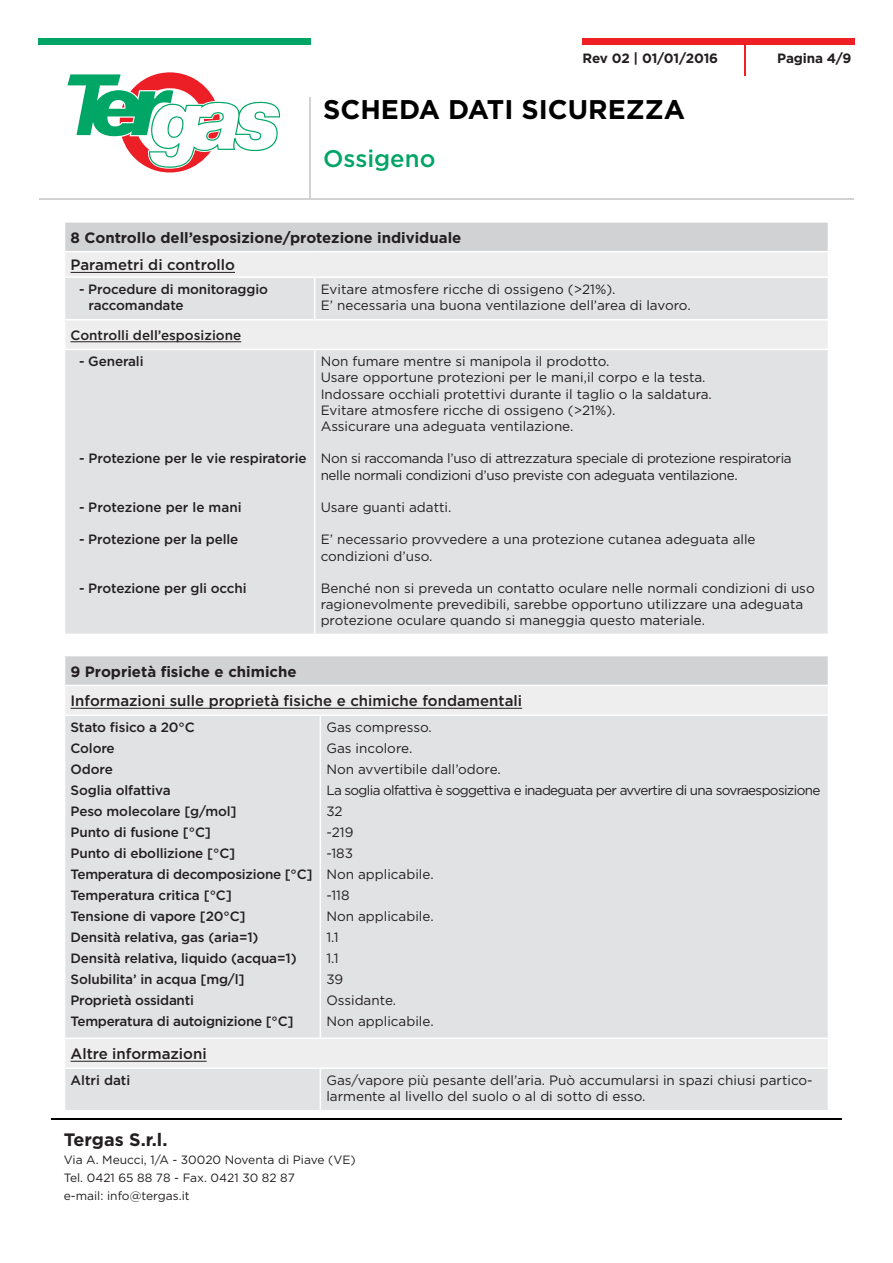
<style>
.page{position:relative;width:893px;height:1263px;background:#fff}
.page>*{position:absolute;margin:0;border:0;box-sizing:border-box;transform-origin:0 0}
.t1{font:700 27px "Gotham";color:#000}
.t2{font:500 24px "Gotham";color:#00a566}
.t3{font:700 18px "Gotham";color:#231f20}
.t4{font:500 15px "Gotham";color:#231f20}
.t5{font:700 15px "Gotham";color:#231f20}
.t6{font:13.5px/16.2px "Gotham";color:#231f20}
.t7{font:500 13.5px/16.2px "Gotham";letter-spacing:-.01em;color:#231f20}
.t8{font:13.5px/16.2px "Gotham";letter-spacing:-.025em;color:#231f20}
.t9{font:13.5px "Gotham";letter-spacing:-.05em;color:#231f20}
.t10{font:700 13.5px "Gotham";letter-spacing:-.015em;color:#231f20}
.t11{font:12px "Gotham";color:#231f20}
</style>
<div class="page">
<div style="left:38px;top:38px;width:272px;height:7px;background:#00a566"></div>
<div style="left:583px;top:38px;width:272px;height:7px;background:#ee2026"></div>
<hr style="left:39px;top:198px;width:815px;height:2px;background:#d1d2d4">
<svg style="left:67px;top:72px;width:214px;height:101px"></svg>
<hr style="left:309px;top:98px;width:1px;height:102px;background:#d1d2d4">
<hr style="left:744px;top:41px;width:1px;height:34px;background:#ee2026">
<hr style="left:51px;top:1118px;width:791px;height:1px;background:#000">
<div style="left:65px;top:350px;width:763px;height:284px;background:#e1e2e4"></div>
<svg style="left:65px;top:223px;width:763px;height:126px;background:#e3e4e5"></svg>
<hr style="left:314px;top:350px;width:1px;height:284px;background:#fff">
<hr style="left:71px;top:272px;width:164px;height:1px;background:#231f20">
<hr style="left:71px;top:341px;width:170px;height:1px;background:#231f20">
<div style="left:65px;top:656px;width:763px;height:29px;background:#d1d2d4"></div>
<div style="left:65px;top:685px;width:763px;height:30px;background:#eeeeef"></div>
<div style="left:65px;top:716px;width:763px;height:321px;background:#e1e2e4"></div>
<hr style="left:64px;top:685px;width:256px;height:1px;background:#fff">
<hr style="left:320px;top:685px;width:509px;height:1px;background:#fff">
<hr style="left:64px;top:714px;width:256px;height:2px;background:#fff">
<hr style="left:320px;top:714px;width:509px;height:2px;background:#fff">
<hr style="left:320px;top:716px;width:1px;height:321px;background:#fff">
<svg style="left:65px;top:1039px;width:763px;height:71px;background:#e6e6e8"></svg>
<hr style="left:64px;top:1067px;width:256px;height:2px;background:#fff">
<hr style="left:320px;top:1067px;width:509px;height:2px;background:#fff">
<hr style="left:320px;top:1069px;width:1px;height:41px;background:#fff">
<hr style="left:71px;top:708px;width:451px;height:1px;background:#231f20">
<hr style="left:71px;top:1061px;width:136px;height:1px;background:#231f20">
<p class="t10" style="left:583px;top:49px;width:137px">Rev 02 | 01/01/2016</p>
<p class="t10" style="left:777px;top:49px;width:76px">Pagina 4/9</p>
<p class="t1" style="left:323px;top:92px;width:363px">SCHEDA DATI SICUREZZA</p>
<p class="t2" style="left:323px;top:143px;width:114px">Ossigeno</p>
<p class="t5" style="left:71px;top:227px;width:392px">8 Controllo dell’esposizione/protezione individuale</p>
<p class="t4" style="left:71px;top:255px;width:166px">Parametri di controllo</p>
<p class="t7" style="left:89px;top:281px;width:181px;text-indent:-10px">- Procedure di monitoraggio raccomandate</p>
<p class="t6" style="left:321px;top:281px;width:296px">Evitare atmosfere ricche di ossigeno (&gt;21%).</p>
<p class="t6" style="left:321px;top:297px;width:372px">E’ necessaria una buona ventilazione dell’area di lavoro.</p>
<p class="t7" style="left:71px;top:327px;width:172px">Controlli dell’esposizione</p>
<p class="t7" style="left:79px;top:353px;width:66px">- Generali</p>
<p class="t7" style="left:79px;top:450px;width:229px">- Protezione per le vie respiratorie</p>
<p class="t7" style="left:79px;top:499px;width:164px">- Protezione per le mani</p>
<p class="t7" style="left:79px;top:531px;width:161px">- Protezione per la pelle</p>
<p class="t7" style="left:79px;top:580px;width:169px">- Protezione per gli occhi</p>
<p class="t6" style="left:321px;top:353px;width:290px">Non fumare mentre si manipola il prodotto.</p>
<p class="t6" style="left:321px;top:369px;width:386px">Usare opportune protezioni per le mani,il corpo e la testa.</p>
<p class="t6" style="left:321px;top:385px;width:393px">Indossare occhiali protettivi durante il taglio o la saldatura.</p>
<p class="t6" style="left:321px;top:402px;width:296px">Evitare atmosfere ricche di ossigeno (&gt;21%).</p>
<p class="t6" style="left:321px;top:418px;width:254px">Assicurare una adeguata ventilazione.</p>
<p class="t8" style="left:321px;top:450px;width:472px">Non si raccomanda l’uso di attrezzatura speciale di protezione respiratoria nelle normali condizioni d’uso previste con adeguata ventilazione.</p>
<p class="t6" style="left:321px;top:499px;width:132px">Usare guanti adatti.</p>
<p class="t6" style="left:321px;top:531px;width:436px">E’ necessario provvedere a una protezione cutanea adeguata alle</p>
<p class="t6" style="left:321px;top:547px;width:113px">condizioni d’uso.</p>
<p class="t6" style="left:321px;top:580px;width:496px">Benché non si preveda un contatto oculare nelle normali condizioni di uso ragionevolmente prevedibili, sarebbe opportuno utilizzare una adeguata protezione oculare quando si maneggia questo materiale.</p>
<p class="t5" style="left:71px;top:661px;width:228px">9 Proprietà fisiche e chimiche</p>
<p class="t4" style="left:71px;top:691px;width:453px">Informazioni sulle proprietà fisiche e chimiche fondamentali</p>
<p class="t7" style="left:71px;top:719px;width:126px">Stato fisico a 20°C</p>
<p class="t7" style="left:71px;top:740px;width:46px">Colore</p>
<p class="t7" style="left:71px;top:761px;width:44px">Odore</p>
<p class="t7" style="left:71px;top:782px;width:102px">Soglia olfattiva</p>
<p class="t7" style="left:71px;top:803px;width:168px">Peso molecolare [g/mol]</p>
<p class="t7" style="left:71px;top:824px;width:142px">Punto di fusione [°C]</p>
<p class="t7" style="left:71px;top:845px;width:166px">Punto di ebollizione [°C]</p>
<p class="t7" style="left:71px;top:866px;width:244px">Temperatura di decomposizione [°C]</p>
<p class="t7" style="left:71px;top:887px;width:163px">Temperatura critica [°C]</p>
<p class="t7" style="left:71px;top:908px;width:177px">Tensione di vapore [20°C]</p>
<p class="t7" style="left:71px;top:929px;width:190px">Densità relativa, gas (aria=1)</p>
<p class="t7" style="left:71px;top:950px;width:228px">Densità relativa, liquido (acqua=1)</p>
<p class="t7" style="left:71px;top:971px;width:176px">Solubilita’ in acqua [mg/l]</p>
<p class="t7" style="left:71px;top:992px;width:125px">Proprietà ossidanti</p>
<p class="t7" style="left:71px;top:1013px;width:224px">Temperatura di autoignizione [°C]</p>
<p class="t6" style="left:326px;top:719px;width:107px">Gas compresso.</p>
<p class="t6" style="left:326px;top:740px;width:88px">Gas incolore.</p>
<p class="t6" style="left:326px;top:761px;width:176px">Non avvertibile dall’odore.</p>
<p class="t9" style="left:326px;top:781px;width:495px">La soglia olfattiva è soggettiva e inadeguata per avvertire di una sovraesposizione</p>
<p class="t6" style="left:326px;top:803px;width:18px">32</p>
<p class="t6" style="left:326px;top:824px;width:29px">-219</p>
<p class="t6" style="left:326px;top:845px;width:28px">-183</p>
<p class="t6" style="left:326px;top:866px;width:109px">Non applicabile.</p>
<p class="t6" style="left:326px;top:887px;width:25px">-118</p>
<p class="t6" style="left:326px;top:908px;width:109px">Non applicabile.</p>
<p class="t6" style="left:326px;top:929px;width:14px">1.1</p>
<p class="t6" style="left:326px;top:950px;width:14px">1.1</p>
<p class="t6" style="left:326px;top:971px;width:18px">39</p>
<p class="t6" style="left:326px;top:992px;width:71px">Ossidante.</p>
<p class="t6" style="left:326px;top:1013px;width:109px">Non applicabile.</p>
<p class="t4" style="left:71px;top:1044px;width:138px">Altre informazioni</p>
<p class="t7" style="left:71px;top:1072px;width:61px">Altri dati</p>
<p class="t6" style="left:326px;top:1072px;width:488px">Gas/vapore più pesante dell’aria. Può accumularsi in spazi chiusi partico&shy;larmente al livello del suolo o al di sotto di esso.</p>
<p class="t3" style="left:64px;top:1127px;width:105px">Tergas S.r.l.</p>
<p class="t11" style="left:64px;top:1151px;width:293px">Via A. Meucci, 1/A - 30020 Noventa di Piave (VE)</p>
<p class="t11" style="left:64px;top:1169px;width:233px">Tel. 0421 65 88 78 - Fax. 0421 30 82 87</p>
<p class="t11" style="left:64px;top:1187px;width:127px">e-mail: info@tergas.it</p>
</div>
